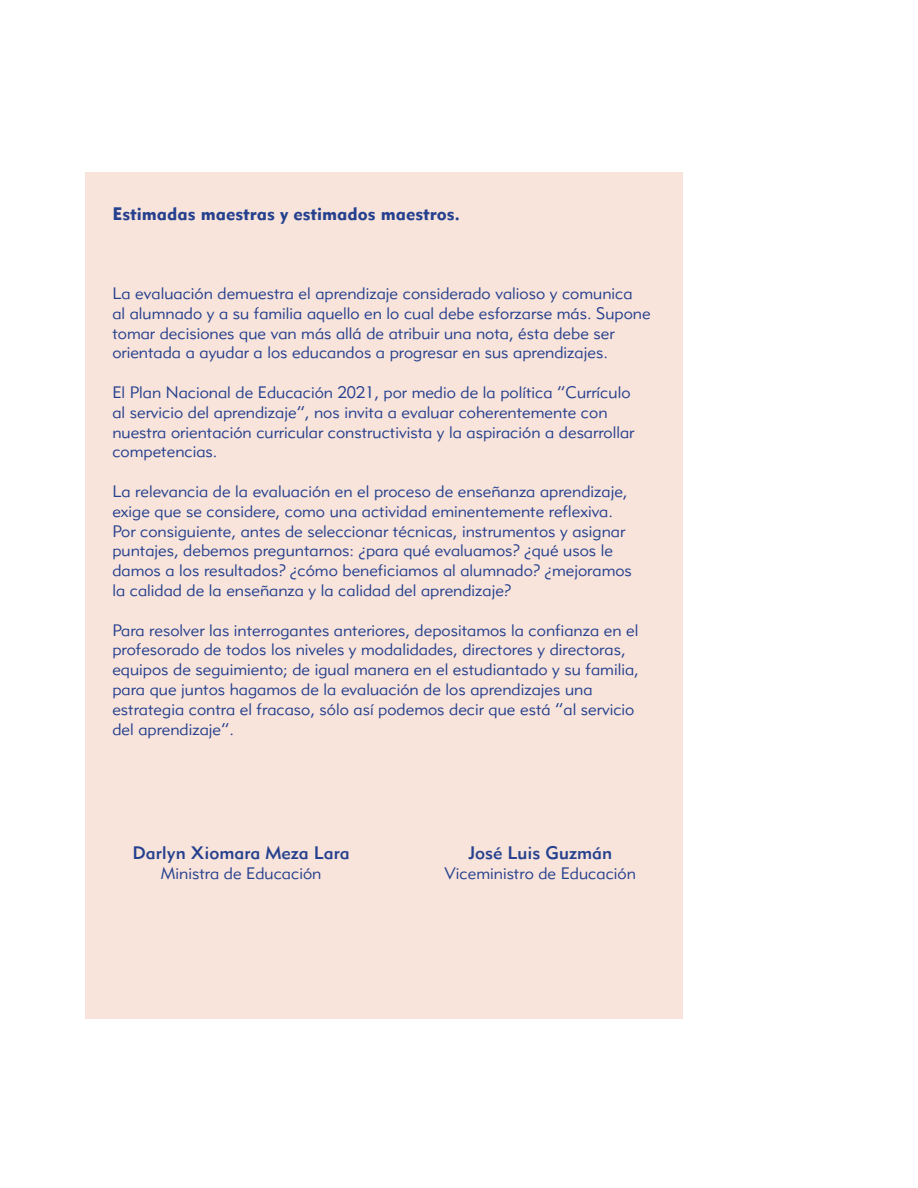
<style>
.page{position:relative;width:918px;height:1188px;background:#fff}
.page>*{position:absolute;margin:0;border:0;box-sizing:border-box;transform-origin:0 0}
.t1{font:18px "Metro Black Two";color:#25408e}
.t2{font:18px "Metro Medium Two";color:#25408e}
.t3{font:16.5px/19.8px "Metro Lite Two";color:#25408e}
</style>
<div class="page">
<div style="left:85px;top:172px;width:598px;height:847px;background:#f8e4db"></div>
<p class="t1" style="left:112px;top:207px;width:349px">Estimadas maestras y estimados maestros.</p>
<p class="t3" style="left:112px;top:285px;width:540px">La evaluación demuestra el aprendizaje considerado valioso y comunica<br>al alumnado y a su familia aquello en lo cual debe esforzarse más. Supone tomar decisiones que van más allá de atribuir una nota, ésta debe ser orientada a ayudar a los educandos a progresar en sus aprendizajes.</p>
<p class="t3" style="left:112px;top:384px;width:524px">El Plan Nacional de Educación 2021, por medio de la política “Currículo al servicio del aprendizaje”, nos invita a evaluar coherentemente con nuestra orientación curricular constructivista y la aspiración a desarrollar competencias.</p>
<p class="t3" style="left:112px;top:483px;width:521px">La relevancia de la evaluación en el proceso de enseñanza aprendizaje, exige que se considere, como una actividad eminentemente reflexiva.<br>Por consiguiente, antes de seleccionar técnicas, instrumentos y asignar puntajes, debemos preguntarnos: ¿para qué evaluamos? ¿qué usos le damos a los resultados? ¿cómo beneficiamos al alumnado? ¿mejoramos la calidad de la enseñanza y la calidad del aprendizaje?</p>
<p class="t3" style="left:112px;top:621px;width:528px">Para resolver las interrogantes anteriores, depositamos la confianza en el profesorado de todos los niveles y modalidades, directores y directoras, equipos de seguimiento; de igual manera en el estudiantado y su familia, para que juntos hagamos de la evaluación de los aprendizajes una estrategia contra el fracaso, sólo así podemos decir que está “al servicio del aprendizaje”.</p>
<p class="t2" style="left:132px;top:846px;width:219px">Darlyn Xiomara Meza Lara</p>
<p class="t3" style="left:161px;top:864px;width:162px">Ministra de Educación</p>
<p class="t2" style="left:468px;top:846px;width:145px">José Luis Guzmán</p>
<p class="t3" style="left:445px;top:864px;width:193px">Viceministro de Educación</p>
</div>
